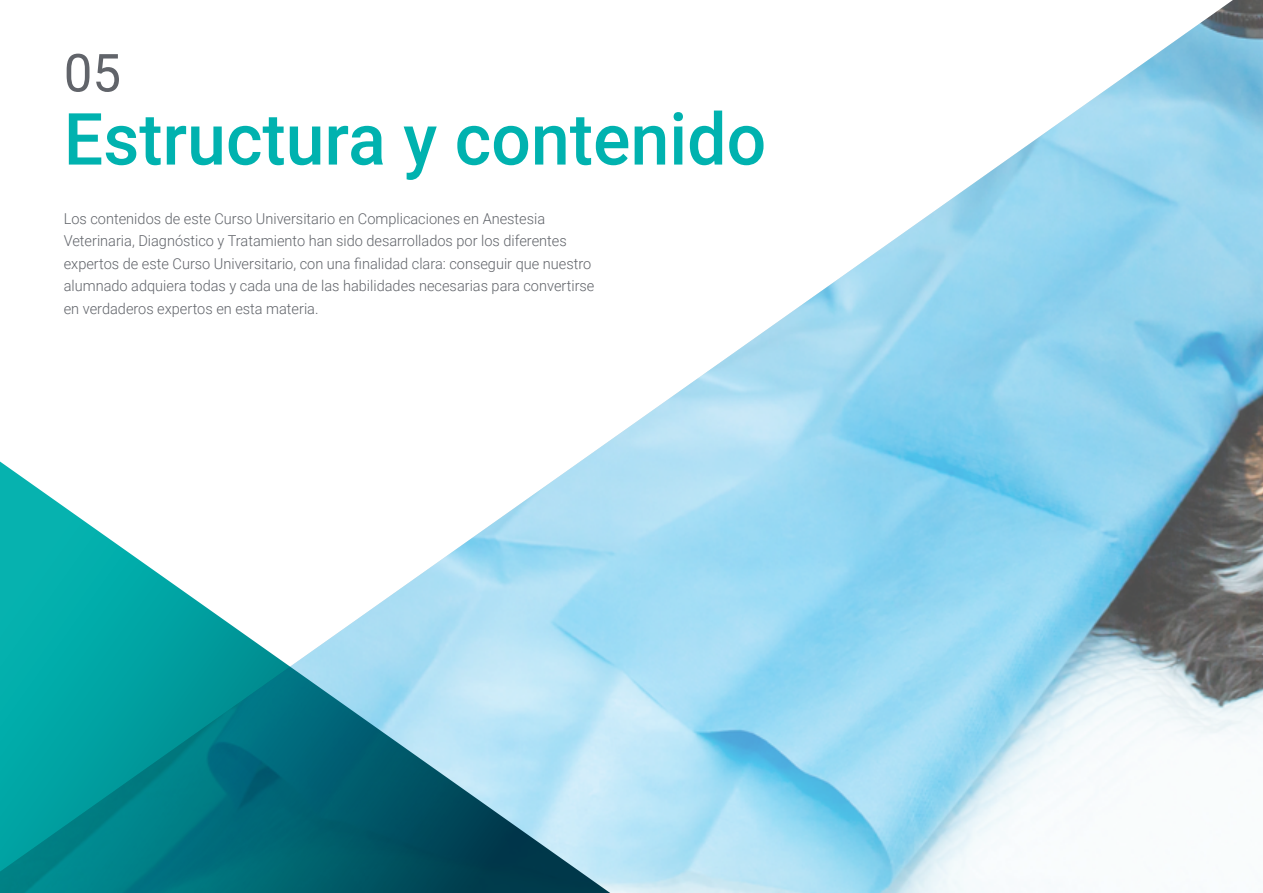
<style>
.page{position:relative;width:1263px;height:893px;background:#fff}
.page>*{position:absolute;margin:0;border:0;box-sizing:border-box;transform-origin:0 0}
.t1{font:500 72px "Roboto";color:#00b2af}
.t2{font:52.5px "Roboto";color:#61646a}
.t3{font:300 15px/22.5px "Roboto";color:#61646a}
</style>
<div class="page">
<img style="left:602px;top:0;width:661px;height:893px">
<svg style="left:0;top:446px;width:640px;height:447px"></svg>
<h2 class="t2" style="left:64px;top:36px;width:59px">05</h2>
<h1 class="t1" style="left:64px;top:89px;width:704px">Estructura y contenido</h1>
<p class="t3" style="left:64px;top:207px;width:532px">Los contenidos de este Curso Universitario en Complicaciones en Anestesia Veterinaria, Diagnóstico y Tratamiento han sido desarrollados por los diferentes expertos de este Curso Universitario, con una finalidad clara: conseguir que nuestro alumnado adquiera todas y cada una de las habilidades necesarias para convertirse en verdaderos expertos en esta materia.</p>
</div>
